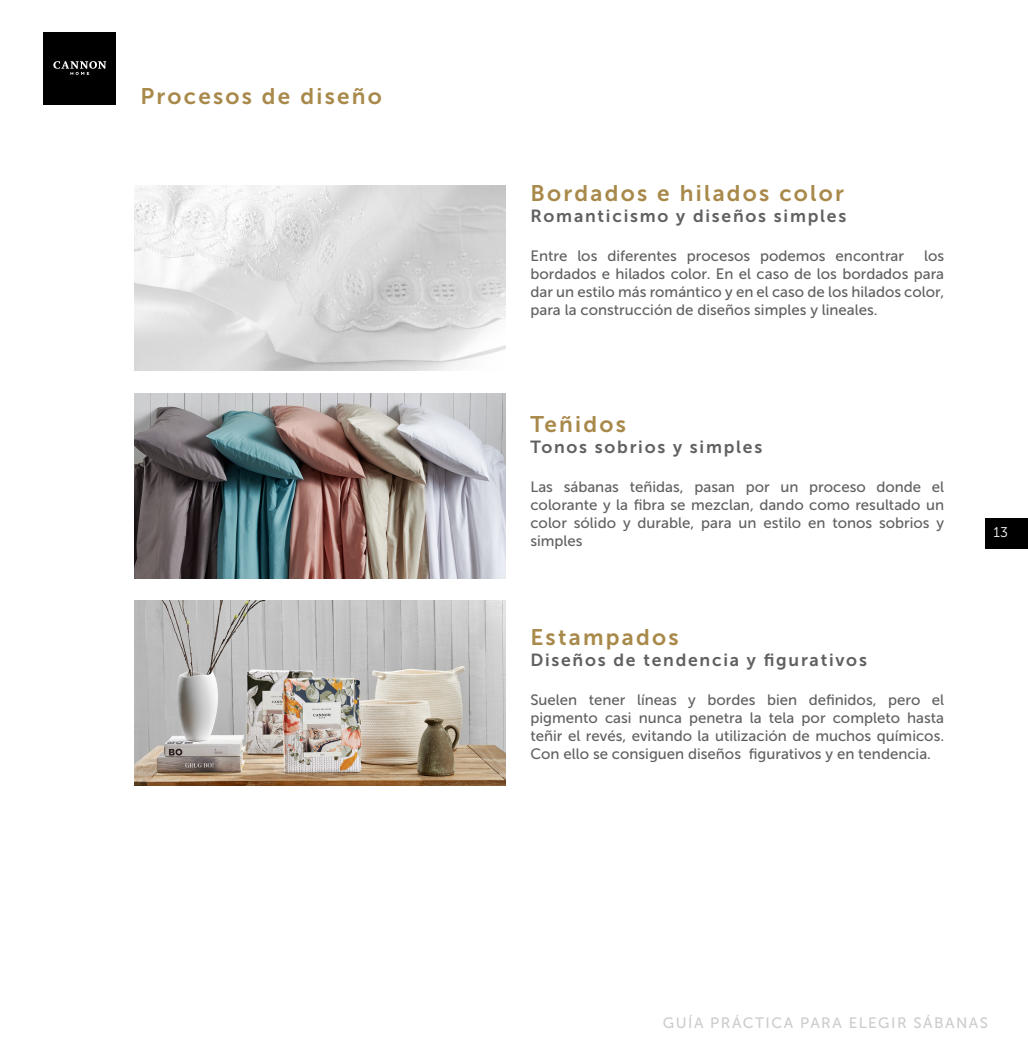
<style>
.page{position:relative;width:1028px;height:1063px;background:#fff}
.page>*{position:absolute;margin:0;border:0;box-sizing:border-box;transform-origin:0 0}
.t1{font:22.5px "Museo Sans 700";letter-spacing:.1em;color:#a8894a}
.t2{font:17.5px "Museo Sans 700";letter-spacing:.1em;color:#606060}
.t3{font:15px/18px "Museo Sans 500";color:#606060;text-align:justify}
.t4{font:15px "Museo Sans 500";letter-spacing:.1em;color:#ccc}
.t5{font:14px "Museo Sans 300";color:#fff}
</style>
<div class="page">
<div style="left:44px;top:32px;width:72px;height:72px;background:#000"></div>
<svg style="left:53px;top:61px;width:53px;height:14px"></svg>
<div style="left:985px;top:518px;width:43px;height:31px;background:#000"></div>
<img style="left:134px;top:185px;width:372px;height:185px">
<img style="left:134px;top:394px;width:372px;height:185px">
<img style="left:134px;top:600px;width:372px;height:185px">
<h1 class="t1" style="left:140px;top:83px;width:243px">Procesos de diseño</h1>
<h1 class="t1" style="left:530px;top:180px;width:315px">Bordados e hilados color</h1>
<p class="t2" style="left:530px;top:206px;width:317px">Romanticismo y diseños simples</p>
<p class="t3" style="left:530px;top:247px;width:375px">Entre los diferentes procesos podemos encontrar</p>
<p class="t3" style="left:530px;top:247px;width:415px;text-indent:394px">los bordados e hilados color. En el caso de los bordados para dar un estilo más romántico y en el caso de los hilados color, para la construcción de diseños simples y lineales.</p>
<h1 class="t1" style="left:530px;top:411px;width:97px">Teñidos</h1>
<p class="t2" style="left:530px;top:437px;width:233px">Tonos sobrios y simples</p>
<p class="t3" style="left:530px;top:478px;width:415px">Las sábanas teñidas, pasan por un proceso donde el colorante y la fibra se mezclan, dando como resultado un color sólido y durable, para un estilo en tonos sobrios y simples</p>
<h1 class="t1" style="left:530px;top:624px;width:150px">Estampados</h1>
<p class="t2" style="left:530px;top:650px;width:338px">Diseños de tendencia y figurativos</p>
<p class="t3" style="left:530px;top:691px;width:415px">Suelen tener líneas y bordes bien definidos, pero el pigmento casi nunca penetra la tela por completo hasta teñir el revés, evitando la utilización de muchos químicos.<br>Con ello se consiguen diseños figurativos y en tendencia.</p>
<p class="t5" style="left:993px;top:525px;width:16px">13</p>
<p class="t4" style="left:663px;top:1015px;width:327px">GUÍA PRÁCTICA PARA ELEGIR SÁBANAS</p>
</div>
